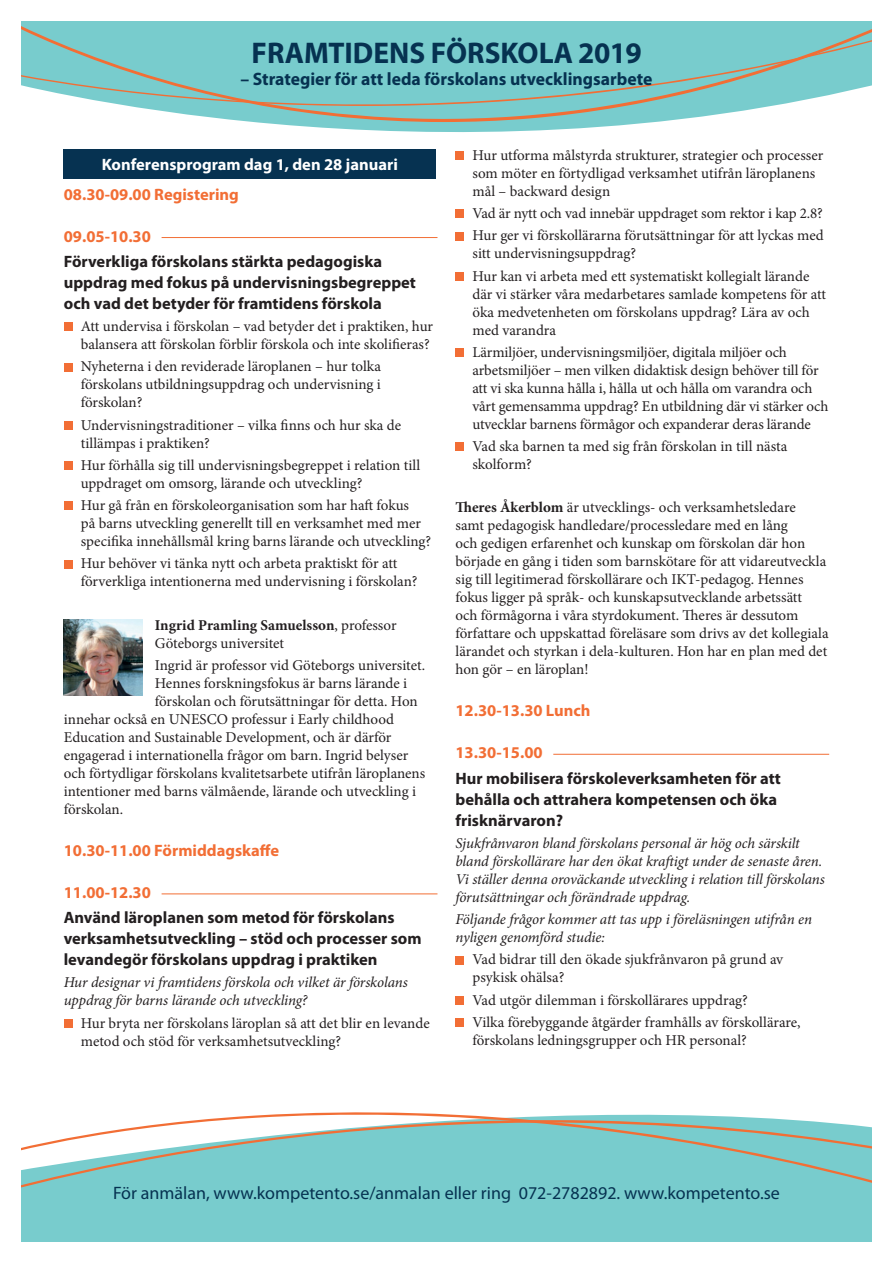
<style>
.page{position:relative;width:893px;height:1263px;background:#fff}
.page>*{position:absolute;margin:0;border:0;box-sizing:border-box;transform-origin:0 0}
.t1{font:700 30px "Myriad Pro";color:#063251}
.t2{font:18px "Myriad Pro";color:#063251}
.t3{font:700 18px "Myriad Pro";color:#063251}
.t4{font:700 16.5px/21px "Myriad Pro";color:#231f20}
.t5{font:700 16.5px "Myriad Pro";color:#f26e35}
.t6{font:700 16.5px "Myriad Pro";color:#fff}
.t7{font:15px/18px "Minion Pro";letter-spacing:-.005em;color:#231f20}
.t8{font:italic 15px/18px "Minion Pro";letter-spacing:-.01em;color:#231f20}
.s1{font-weight:700}
</style>
<div class="page">
<div style="left:21px;top:1216px;width:851px;height:26px;background:#78cccd"></div>
<svg style="left:21px;top:1112px;width:851px;height:104px;fill:#78cccd"></svg>
<svg style="left:163px;top:111px;width:577px;height:21px;fill:#78cccd"></svg>
<svg style="left:21px;top:21px;width:851px;height:90px;background:#82cac8"></svg>
<hr style="left:162px;top:237px;width:275px;height:1px;background:#f26e35">
<hr style="left:162px;top:894px;width:275px;height:1px;background:#f26e35">
<div style="left:64px;top:149px;width:372px;height:30px;background:#063251"></div>
<div style="left:64px;top:323px;width:8px;height:8px;background:#f26e35"></div>
<div style="left:64px;top:363px;width:8px;height:8px;background:#f26e35"></div>
<div style="left:64px;top:421px;width:8px;height:9px;background:#f26e35"></div>
<div style="left:64px;top:461px;width:8px;height:9px;background:#f26e35"></div>
<div style="left:64px;top:502px;width:8px;height:8px;background:#f26e35"></div>
<div style="left:64px;top:560px;width:8px;height:8px;background:#f26e35"></div>
<div style="left:64px;top:1019px;width:8px;height:9px;background:#f26e35"></div>
<hr style="left:553px;top:754px;width:276px;height:1px;background:#f26e35">
<div style="left:455px;top:151px;width:9px;height:9px;background:#f26e35"></div>
<div style="left:455px;top:209px;width:9px;height:9px;background:#f26e35"></div>
<div style="left:455px;top:232px;width:9px;height:8px;background:#f26e35"></div>
<div style="left:455px;top:272px;width:9px;height:8px;background:#f26e35"></div>
<div style="left:455px;top:348px;width:9px;height:9px;background:#f26e35"></div>
<div style="left:455px;top:442px;width:9px;height:9px;background:#f26e35"></div>
<div style="left:455px;top:956px;width:9px;height:8px;background:#f26e35"></div>
<div style="left:455px;top:996px;width:9px;height:8px;background:#f26e35"></div>
<div style="left:455px;top:1018px;width:9px;height:9px;background:#f26e35"></div>
<img style="left:64px;top:620px;width:78px;height:76px">
<h1 class="t1" style="left:251px;top:33px;width:392px">FRAMTIDENS FÖRSKOLA 2019</h1>
<p class="t3" style="left:240px;top:67px;width:414px">– Strategier för att leda förskolans utvecklingsarbete</p>
<p class="t6" style="left:102px;top:154px;width:298px">Konferensprogram dag 1, den 28 januari</p>
<p class="t5" style="left:64px;top:183px;width:177px">08.30-09.00 Registering</p>
<p class="t5" style="left:64px;top:225px;width:89px">09.05-10.30</p>
<p class="t4" style="left:64px;top:250px;width:354px">Förverkliga förskolans stärkta pedagogiska uppdrag med fokus på undervisningsbegreppet och vad det betyder för framtidens förskola</p>
<p class="t7" style="left:81px;top:317px;width:354px">Att undervisa i förskolan – vad betyder det i praktiken, hur balansera att förskolan förblir förskola och inte skolifieras?</p>
<p class="t7" style="left:81px;top:358px;width:302px;text-align:justify">Nyheterna i den reviderade läroplanen – hur tolka förskolans utbildningsuppdrag och undervisning i förskolan?</p>
<p class="t7" style="left:81px;top:416px;width:322px">Undervisningstraditioner – vilka finns och hur ska de tillämpas i praktiken?</p>
<p class="t7" style="left:81px;top:456px;width:341px">Hur förhålla sig till undervisningsbegreppet i relation till uppdraget om omsorg, lärande och utveckling?</p>
<p class="t7" style="left:81px;top:496px;width:352px">Hur gå från en förskoleorganisation som har haft fokus<br>på barns utveckling generellt till en verksamhet med mer specifika innehållsmål kring barns lärande och utveckling?</p>
<p class="t7" style="left:81px;top:555px;width:338px">Hur behöver vi tänka nytt och arbeta praktiskt för att förverkliga intentionerna med undervisning i förskolan?</p>
<p class="t7" style="left:155px;top:616px;width:243px"><span class="s1">Ingrid Pramling Samuelsson</span>, professor<br>Göteborgs universitet</p>
<p class="t7" style="left:155px;top:656px;width:272px">Ingrid är professor vid Göteborgs universitet.</p>
<p class="t7" style="left:155px;top:674px;width:254px">Hennes forskningsfokus är barns lärande i</p>
<p class="t7" style="left:155px;top:692px;width:264px">förskolan och förutsättningar för detta. Hon</p>
<p class="t7" style="left:64px;top:710px;width:332px">innehar också en UNESCO professur i Early childhood</p>
<p class="t7" style="left:64px;top:728px;width:329px">Education and Sustainable Development, och är därför</p>
<p class="t7" style="left:64px;top:746px;width:346px">engagerad i internationella frågor om barn. Ingrid belyser</p>
<p class="t7" style="left:64px;top:764px;width:363px">och förtydligar förskolans kvalitetsarbete utifrån läroplanens</p>
<p class="t7" style="left:64px;top:782px;width:354px">intentioner med barns välmående, lärande och utveckling i</p>
<p class="t7" style="left:64px;top:800px;width:61px">förskolan.</p>
<p class="t5" style="left:64px;top:840px;width:217px">10.30-11.00 Förmiddagskaffe</p>
<p class="t5" style="left:64px;top:882px;width:89px">11.00-12.30</p>
<p class="t4" style="left:64px;top:906px;width:359px">Använd läroplanen som metod för förskolans verksamhetsutveckling – stöd och processer som levandegör förskolans uppdrag i praktiken</p>
<p class="t8" style="left:64px;top:974px;width:346px">Hur designar vi framtidens förskola och vilket är förskolans uppdrag för barns lärande och utveckling?</p>
<p class="t7" style="left:81px;top:1014px;width:350px">Hur bryta ner förskolans läroplan så att det blir en levande metod och stöd för verksamhetsutveckling?</p>
<p class="t7" style="left:472px;top:146px;width:352px">Hur utforma målstyrda strukturer, strategier och processer som möter en förtydligad verksamhet utifrån läroplanens mål – backward design</p>
<p class="t7" style="left:472px;top:202px;width:353px;line-height:22.2px">Vad är nytt och vad innebär uppdraget som rektor i kap 2.8?<br>Hur ger vi förskollärarna förutsättningar för att lyckas med</p>
<p class="t7" style="left:472px;top:242px;width:338px;line-height:22.2px">sitt undervisningsuppdrag?<br>Hur kan vi arbeta med ett systematiskt kollegialt lärande</p>
<p class="t7" style="left:472px;top:285px;width:355px">där vi stärker våra medarbetares samlade kompetens för att öka medvetenheten om förskolans uppdrag? Lära av och med varandra</p>
<p class="t7" style="left:472px;top:343px;width:357px">Lärmiljöer, undervisningsmiljöer, digitala miljöer och arbetsmiljöer – men vilken didaktisk design behöver till för att vi ska kunna hålla i, hålla ut och hålla om varandra och vårt gemensamma uppdrag? En utbildning där vi stärker och utvecklar barnens förmågor och expanderar deras lärande</p>
<p class="t7" style="left:472px;top:437px;width:316px">Vad ska barnen ta med sig från förskolan in till nästa skolform?</p>
<p class="t7" style="left:455px;top:499px;width:375px"><span class="s1">Theres Åkerblom</span> är utvecklings- och verksamhetsledare<br>samt pedagogisk handledare/processledare med en lång<br>och gedigen erfarenhet och kunskap om förskolan där hon började en gång i tiden som barnskötare för att vidareutveckla sig till legitimerad förskollärare och IKT-pedagog. Hennes fokus ligger på språk- och kunskapsutvecklande arbetssätt<br>och förmågorna i våra styrdokument. Theres är dessutom författare och uppskattad föreläsare som drivs av det kollegiala lärandet och styrkan i dela-kulturen. Hon har en plan med det hon gör – en läroplan!</p>
<p class="t5" style="left:455px;top:700px;width:137px">12.30-13.30 Lunch</p>
<p class="t5" style="left:455px;top:742px;width:89px">13.30-15.00</p>
<p class="t4" style="left:455px;top:767px;width:327px">Hur mobilisera förskoleverksamheten för att behålla och attrahera kompetensen och öka frisknärvaron?</p>
<p class="t8" style="left:455px;top:834px;width:371px">Sjukfrånvaron bland förskolans personal är hög och särskilt bland förskollärare har den ökat kraftigt under de senaste åren.<br>Vi ställer denna oroväckande utveckling i relation till förskolans förutsättningar och förändrade uppdrag.</p>
<p class="t8" style="left:455px;top:910px;width:358px">Följande frågor kommer att tas upp i föreläsningen utifrån en nyligen genomförd studie:</p>
<p class="t7" style="left:472px;top:951px;width:312px">Vad bidrar till den ökade sjukfrånvaron på grund av psykisk ohälsa?</p>
<p class="t7" style="left:472px;top:989px;width:330px;line-height:22.2px">Vad utgör dilemman i förskollärares uppdrag?<br>Vilka förebyggande åtgärder framhålls av förskollärare,</p>
<p class="t7" style="left:472px;top:1031px;width:276px">förskolans ledningsgrupper och HR personal?</p>
<p class="t2" style="left:113px;top:1182px;width:668px">För anmälan, www.kompetento.se/anmalan eller ring 072-2782892. www.kompetento.se</p>
</div>
